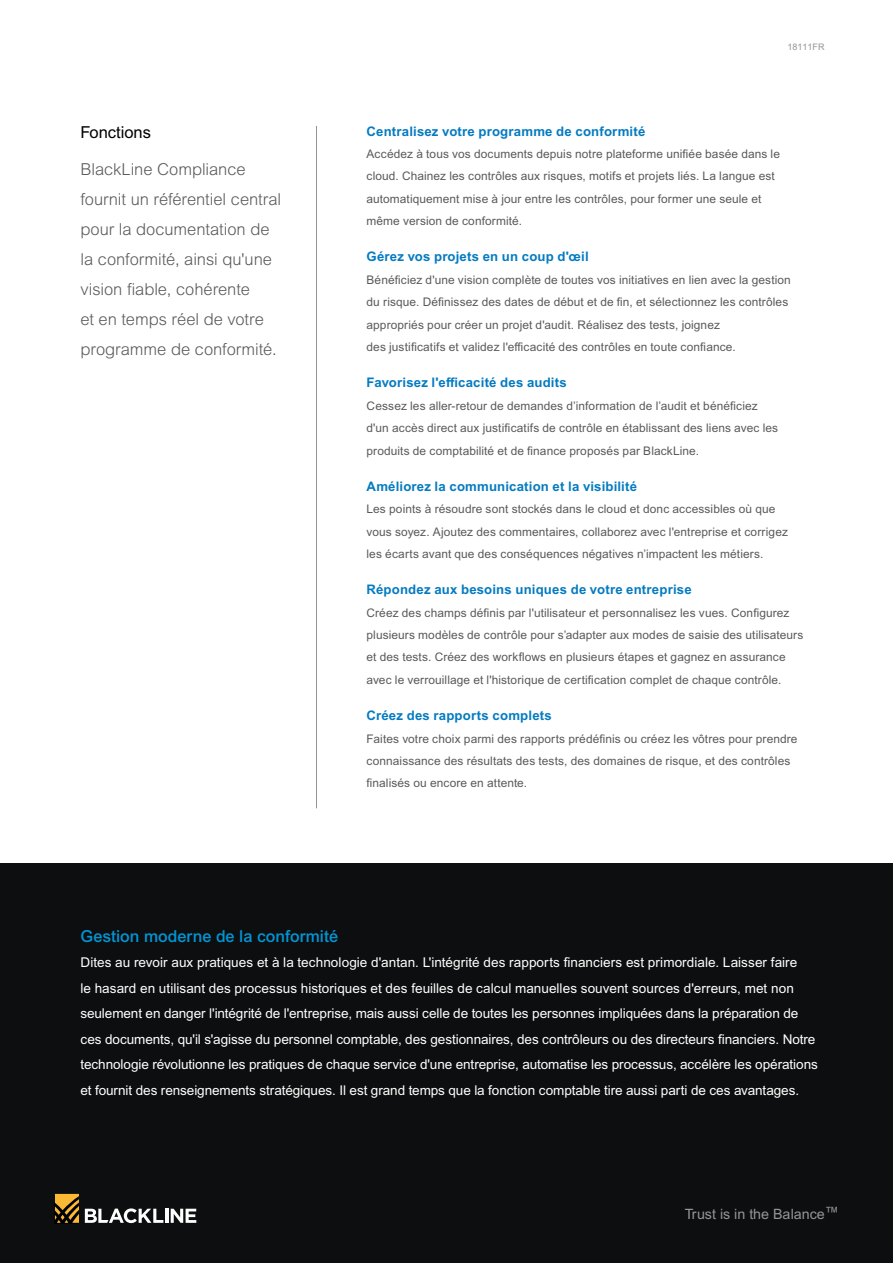
<style>
.page{position:relative;width:893px;height:1263px;background:#fff}
.page>*{position:absolute;margin:0;border:0;box-sizing:border-box;transform-origin:0 0}
.t1{font:300 16.5px/30px "Arial MT Pro";letter-spacing:-.005em;color:#58595b}
.t2{font:500 16.5px "Arial MT Pro";color:#0096d6}
.t3{font:16.5px "Arial MT Pro";color:#000}
.t4{font:14.25px "Arial MT Pro";color:#939598}
.t5{font:13.5px/25.5px "Arial MT Pro";letter-spacing:-.005em;color:#fff}
.t6{font:700 13.2px "Arial MT Pro";letter-spacing:.015em;color:#047bc1}
.t7{font:11.85px/22.4px "Arial MT Pro";letter-spacing:.01em;color:#58595b}
.t8{font:9px "Arial MT Pro";color:#939598}
</style>
<div class="page">
<div style="left:0;top:864px;width:893px;height:399px;background:#0d0e0f"></div>
<hr style="left:165px;top:1209px;width:3px;height:14px;background:#fff">
<svg style="left:171px;top:1209px;width:25px;height:14px"></svg>
<svg style="left:85px;top:1208px;width:78px;height:15px"></svg>
<svg style="left:54px;top:1194px;width:25px;height:30px"></svg>
<hr style="left:316px;top:126px;width:1px;height:682px;background:#939598">
<h1 class="t3" style="left:80px;top:123px;width:72px">Fonctions</h1>
<h1 class="t1" style="left:80px;top:154px;width:202px">BlackLine Compliance fournit un référentiel central pour la documentation de la conformité, ainsi qu'une vision fiable, cohérente<br>et en temps réel de votre programme de conformité.</h1>
<p class="t8" style="left:787px;top:42px;width:39px">18111FR</p>
<p class="t6" style="left:367px;top:123px;width:280px">Centralisez votre programme de conformité</p>
<p class="t7" style="left:367px;top:143px;width:415px">Accédez à tous vos documents depuis notre plateforme unifiée basée dans le cloud. Chainez les contrôles aux risques, motifs et projets liés. La langue est automatiquement mise à jour entre les contrôles, pour former une seule et même version de conformité.</p>
<p class="t6" style="left:367px;top:249px;width:224px">Gérez vos projets en un coup d'œil</p>
<p class="t7" style="left:367px;top:269px;width:426px">Bénéficiez d'une vision complète de toutes vos initiatives en lien avec la gestion du risque. Définissez des dates de début et de fin, et sélectionnez les contrôles appropriés pour créer un projet d'audit. Réalisez des tests, joignez<br>des justificatifs et validez l'efficacité des contrôles en toute confiance.</p>
<p class="t6" style="left:367px;top:375px;width:202px">Favorisez l'efficacité des audits</p>
<p class="t7" style="left:367px;top:395px;width:413px">Cessez les aller-retour de demandes d’information de l’audit et bénéficiez d'un accès direct aux justificatifs de contrôle en établissant des liens avec les produits de comptabilité et de finance proposés par BlackLine.</p>
<p class="t6" style="left:367px;top:478px;width:272px">Améliorez la communication et la visibilité</p>
<p class="t7" style="left:367px;top:498px;width:423px">Les points à résoudre sont stockés dans le cloud et donc accessibles où que vous soyez. Ajoutez des commentaires, collaborez avec l'entreprise et corrigez les écarts avant que des conséquences négatives n’impactent les métiers.</p>
<p class="t6" style="left:367px;top:582px;width:327px">Répondez aux besoins uniques de votre entreprise</p>
<p class="t7" style="left:367px;top:602px;width:438px">Créez des champs définis par l'utilisateur et personnalisez les vues. Configurez plusieurs modèles de contrôle pour s’adapter aux modes de saisie des utilisateurs et des tests. Créez des workflows en plusieurs étapes et gagnez en assurance avec le verrouillage et l'historique de certification complet de chaque contrôle.</p>
<p class="t6" style="left:367px;top:708px;width:187px">Créez des rapports complets</p>
<p class="t7" style="left:367px;top:728px;width:432px">Faites votre choix parmi des rapports prédéfinis ou créez les vôtres pour prendre connaissance des résultats des tests, des domaines de risque, et des contrôles finalisés ou encore en attente.</p>
<h1 class="t2" style="left:80px;top:926px;width:259px">Gestion moderne de la conformité</h1>
<p class="t5" style="left:80px;top:950px;width:739px">Dites au revoir aux pratiques et à la technologie d'antan. L'intégrité des rapports financiers est primordiale. Laisser faire<br>le hasard en utilisant des processus historiques et des feuilles de calcul manuelles souvent sources d'erreurs, met non seulement en danger l'intégrité de l'entreprise, mais aussi celle de toutes les personnes impliquées dans la préparation de ces documents, qu'il s'agisse du personnel comptable, des gestionnaires, des contrôleurs ou des directeurs financiers. Notre technologie révolutionne les pratiques de chaque service d'une entreprise, automatise les processus, accélère les opérations et fournit des renseignements stratégiques. Il est grand temps que la fonction comptable tire aussi parti de ces avantages.</p>
<p class="t4" style="left:685px;top:1206px;width:156px">Trust is in the Balance™</p>
</div>
